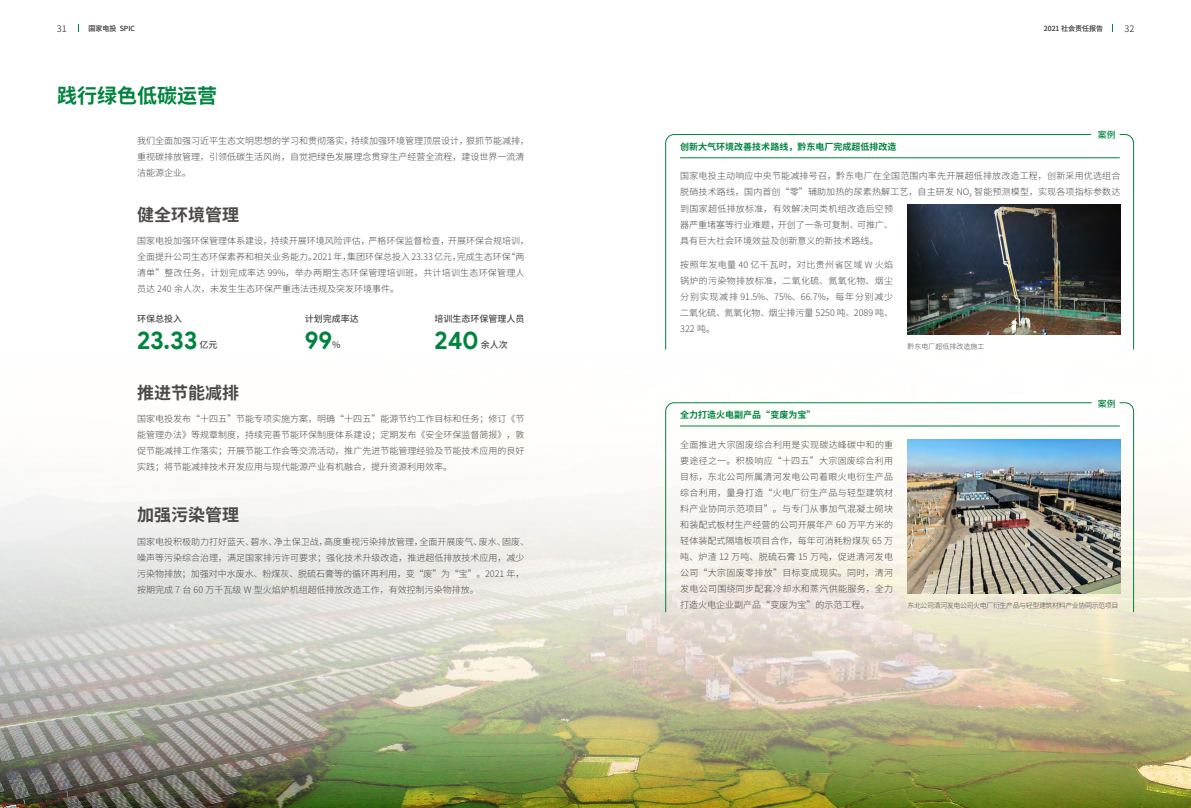
<style>
.page{position:relative;width:1191px;height:808px;background:#fff}
.page>*{position:absolute;margin:0;border:0;box-sizing:border-box;transform-origin:0 0}
.正文{font:700 25px "Product Sans";color:#00833e}
.t1{font:700 20px "Source Han Sans CN";color:#00833e}
.新黑三级{font:700 17px "Source Han Sans CN";color:#4c4948}
.正文-2{font:300 9px/16px "Source Han Sans CN";color:#4c4948;text-align:justify}
.正文-3{font:300 9px/16px "Source Han Sans CN";letter-spacing:.02em;color:#4c4948}
.正文-4{font:700 9px "Source Han Sans CN";color:#00833e}
.正文-5{font:500 9px "Source Han Sans CN";color:#4c4948}
.t2{font:9px "Source Han Sans CN";color:#595757}
.正文-6{font:500 9px "Source Han Sans CN";color:#00833e}
.图注{font:300 7px "Source Han Sans CN";letter-spacing:-.06em;color:#4c4948}
.t3{font:7px "Source Han Sans CN";color:#595757}
.图注-2{font:300 7px "Source Han Sans CN";color:#4c4948}
</style>
<div class="page">
<img style="left:0;top:411px;width:1191px;height:397px">
<hr style="left:680px;top:157px;width:439px;height:1px;background:#00833e">
<hr style="left:680px;top:426px;width:439px;height:1px;background:#00833e">
<svg style="left:665px;top:134px;width:426px;height:216px"></svg>
<svg style="left:665px;top:402px;width:427px;height:211px"></svg>
<svg style="left:1119px;top:134px;width:15px;height:216px"></svg>
<svg style="left:1119px;top:402px;width:15px;height:211px"></svg>
<img style="left:907px;top:205px;width:213px;height:129px">
<img style="left:907px;top:440px;width:213px;height:154px">
<p class="t2" style="left:57px;top:23px;width:11px">31</p>
<p class="t3" style="left:89px;top:24px;width:48px">国家电投 SPIC</p>
<p class="t3" style="left:1044px;top:24px;width:61px">2021 社会责任报告</p>
<p class="t2" style="left:1124px;top:23px;width:11px">32</p>
<p class="t1" style="left:57px;top:84px;width:162px">践行绿色低碳运营</p>
<p class="正文-2" style="left:137px;top:133px;width:393px;text-align:left">我们全面加强习近平生态文明思想的学习和贯彻落实，持续加强环境管理顶层设计，狠抓节能减排，重视碳排放管理，引领低碳生活风尚，自觉把绿色发展理念贯穿生产经营全流程，建设世界一流清洁能源企业。</p>
<p class="新黑三级" style="left:137px;top:205px;width:103px">健全环境管理</p>
<p class="正文-2" style="left:137px;top:233px;width:393px;text-align:left">国家电投加强环保管理体系建设，持续开展环境风险评估，严格环保监督检查，开展环保合规培训，全面提升公司生态环保素养和相关业务能力。2021 年，集团环保总投入 23.33 亿元，完成生态环保“两清单”整改任务，计划完成率达 99%，举办两期生态环保管理培训班，共计培训生态环保管理人员达 240 余人次，未发生生态环保严重违法违规及突发环境事件。</p>
<p class="正文-5" style="left:137px;top:313px;width:46px">环保总投入</p>
<p class="正文" style="left:137px;top:324px;width:62px">23.33</p>
<p class="正文-5" style="left:199px;top:340px;width:19px">亿元</p>
<p class="新黑三级" style="left:137px;top:383px;width:103px">推进节能减排</p>
<p class="正文-5" style="left:305px;top:313px;width:55px">计划完成率达</p>
<p class="正文" style="left:305px;top:324px;width:29px">99</p>
<p class="正文-5" style="left:332px;top:340px;width:10px">%</p>
<p class="正文-5" style="left:434px;top:313px;width:91px">培训生态环保管理人员</p>
<p class="正文" style="left:434px;top:324px;width:46px">240</p>
<p class="正文-5" style="left:481px;top:340px;width:28px">余人次</p>
<p class="正文-2" style="left:137px;top:411px;width:389px">国家电投发布“十四五”节能专项实施方案，明确“十四五”能源节约工作目标和任务；修订《节能管理办法》等规章制度，持续完善节能环保制度体系建设；定期发布《安全环保监督简报》，敦促节能减排工作落实；开展节能工作会等交流活动，推广先进节能管理经验及节能技术应用的良好实践；将节能减排技术开发应用与现代能源产业有机融合，提升资源利用效率。</p>
<p class="新黑三级" style="left:137px;top:506px;width:103px">加强污染管理</p>
<p class="正文-2" style="left:137px;top:534px;width:393px;text-align:left">国家电投积极助力打好蓝天、碧水、净土保卫战，高度重视污染排放管理，全面开展废气、废水、固废、噪声等污染综合治理，满足国家排污许可要求；强化技术升级改造，推进超低排放技术应用，减少污染物排放；加强对中水废水、粉煤灰、脱硫石膏等的循环再利用，变“废”为“宝”。2021 年，按期完成 7 台 60 万千瓦级 W 型火焰炉机组超低排放改造工作，有效控制污染物排放。</p>
<p class="正文-4" style="left:680px;top:142px;width:217px">创新大气环境改善技术路线，黔东电厂完成超低排改造</p>
<p class="正文-6" style="left:1097px;top:130px;width:19px">案例</p>
<p class="正文-3" style="left:680px;top:168px;width:441px">国家电投主动响应中央节能减排号召，黔东电厂在全国范围内率先开展超低排放改造工程，创新采用优选组合脱硝技术路线，国内首创“零”辅助加热的尿素热解工艺，自主研发 NO<sub>X</sub> 智能预测模型，实现各项指标参数达</p>
<p class="正文-2" style="left:680px;top:200px;width:214px">到国家超低排放标准，有效解决同类机组改造后空预器严重堵塞等行业难题，开创了一条可复制、可推广、具有巨大社会环境效益及创新意义的新技术路线。</p>
<p class="正文-2" style="left:680px;top:257px;width:214px">按照年发电量 40 亿千瓦时，对比贵州省区域 W 火焰锅炉的污染物排放标准，二氧化硫、氮氧化物、烟尘分别实现减排 91.5%、75%、66.7%，每年分别减少二氧化硫、氮氧化物、烟尘排污量 5250 吨、2089 吨、322 吨。</p>
<p class="图注-2" style="left:907px;top:343px;width:78px">黔东电厂超低排改造施工</p>
<p class="正文-4" style="left:680px;top:410px;width:136px">全力打造火电副产品“变废为宝”</p>
<p class="正文-2" style="left:680px;top:436px;width:214px">全面推进大宗固废综合利用是实现碳达峰碳中和的重要途径之一。积极响应“十四五”大宗固废综合利用目标，东北公司所属清河发电公司着眼火电衍生产品综合利用，量身打造“火电厂衍生产品与轻型建筑材料产业协同示范项目”。与专门从事加气混凝土砌块和装配式板材生产经营的公司开展年产 60 万平方米的轻体装配式隔墙板项目合作，每年可消耗粉煤灰 65 万吨、炉渣 12 万吨、脱硫石膏 15 万吨，促进清河发电公司“大宗固废零排放”目标变成现实。同时，清河发电公司围绕同步配套冷却水和蒸汽供能服务，全力打造火电企业副产品“变废为宝”的示范工程。</p>
<p class="正文-6" style="left:1097px;top:398px;width:19px">案例</p>
<p class="图注" style="left:907px;top:601px;width:212px">东北公司清河发电公司火电厂衍生产品与轻型建筑材料产业协同示范项目</p>
</div>
